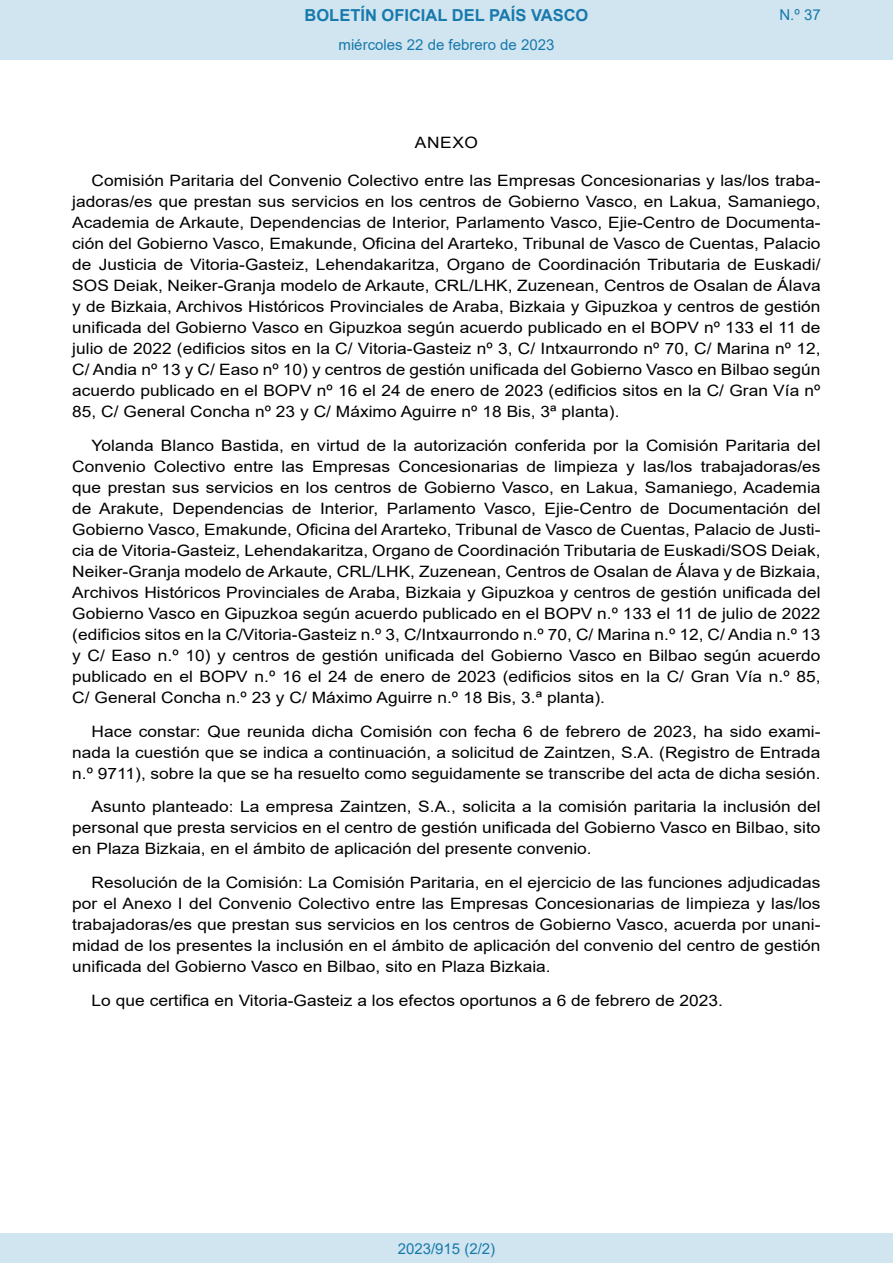
<style>
.page{position:relative;width:893px;height:1263px;background:#fff}
.page>*{position:absolute;margin:0;border:0;box-sizing:border-box;transform-origin:0 0}
.t1{font:700 16.5px "Arial";color:#1879ad}
.BOPVDetalle{font:15.6px/21px "Arial";color:#000;text-align:justify;scale:1.11 1}
.BOPVClave{font:15.6px "Arial";letter-spacing:.035em;color:#000;scale:1.11 1}
.Paginacion_Centro{font:15px "Arial";color:#1879ad}
</style>
<div class="page">
<div style="left:0;top:0;width:893px;height:60px;background:#d0e5f0"></div>
<div style="left:0;top:1233px;width:893px;height:30px;background:#d0e5f0"></div>
<p class="t1" style="left:305px;top:3px;width:285px">BOLETÍN OFICIAL DEL PAÍS VASCO</p>
<p class="Paginacion_Centro" style="left:338px;top:35px;width:217px">miércoles 22 de febrero de 2023</p>
<p class="Paginacion_Centro" style="left:779px;top:5px;width:43px">N.º 37</p>
<p class="BOPVClave" style="left:415px;top:132px;width:58px">ANEXO</p>
<p class="BOPVDetalle" style="left:72px;top:170px;width:676px;text-indent:19px">Comisión Paritaria del Convenio Colectivo entre las Empresas Concesionarias y las/los traba&shy;jadoras/es que prestan sus servicios en los centros de Gobierno Vasco, en Lakua, Samaniego, Academia de Arkaute, Dependencias de Interior, Parlamento Vasco, Ejie-Centro de Documenta&shy;ción del Gobierno Vasco, Emakunde, Oficina del Ararteko, Tribunal de Vasco de Cuentas, Palacio de Justicia de Vitoria-Gasteiz, Lehendakaritza, Organo de Coordinación Tributaria de Euskadi/ SOS Deiak, Neiker-Granja modelo de Arkaute, CRL/LHK, Zuzenean, Centros de Osalan de Álava y de Bizkaia, Archivos Históricos Provinciales de Araba, Bizkaia y Gipuzkoa y centros de gestión unificada del Gobierno Vasco en Gipuzkoa según acuerdo publicado en el BOPV nº 133 el 11 de julio de 2022 (edificios sitos en la C/ Vitoria-Gasteiz nº 3, C/ Intxaurrondo nº 70, C/ Marina nº 12, C/ Andia nº 13 y C/ Easo nº 10) y centros de gestión unificada del Gobierno Vasco en Bilbao según acuerdo publicado en el BOPV nº 16 el 24 de enero de 2023 (edificios sitos en la C/ Gran Vía nº 85, C/ General Concha nº 23 y C/ Máximo Aguirre nº 18 Bis, 3ª planta).</p>
<p class="BOPVDetalle" style="left:72px;top:435px;width:676px;text-indent:19px">Yolanda Blanco Bastida, en virtud de la autorización conferida por la Comisión Paritaria del Convenio Colectivo entre las Empresas Concesionarias de limpieza y las/los trabajadoras/es que prestan sus servicios en los centros de Gobierno Vasco, en Lakua, Samaniego, Academia de Arakute, Dependencias de Interior, Parlamento Vasco, Ejie-Centro de Documentación del Gobierno Vasco, Emakunde, Oficina del Ararteko, Tribunal de Vasco de Cuentas, Palacio de Justi&shy;cia de Vitoria-Gasteiz, Lehendakaritza, Organo de Coordinación Tributaria de Euskadi/SOS Deiak, Neiker-Granja modelo de Arkaute, CRL/LHK, Zuzenean, Centros de Osalan de Álava y de Bizkaia, Archivos Históricos Provinciales de Araba, Bizkaia y Gipuzkoa y centros de gestión unificada del Gobierno Vasco en Gipuzkoa según acuerdo publicado en el BOPV n.º 133 el 11 de julio de 2022 (edificios sitos en la C/Vitoria-Gasteiz n.º 3, C/Intxaurrondo n.º 70, C/ Marina n.º 12, C/ Andia n.º 13 y C/ Easo n.º 10) y centros de gestión unificada del Gobierno Vasco en Bilbao según acuerdo publicado en el BOPV n.º 16 el 24 de enero de 2023 (edificios sitos en la C/ Gran Vía n.º 85, C/ General Concha n.º 23 y C/ Máximo Aguirre n.º 18 Bis, 3.ª planta).</p>
<p class="BOPVDetalle" style="left:72px;top:721px;width:676px;text-indent:19px">Hace constar: Que reunida dicha Comisión con fecha 6 de febrero de 2023, ha sido exami&shy;nada la cuestión que se indica a continuación, a solicitud de Zaintzen, S.A. (Registro de Entrada n.º 9711), sobre la que se ha resuelto como seguidamente se transcribe del acta de dicha sesión.</p>
<p class="BOPVDetalle" style="left:72px;top:796px;width:676px;text-indent:19px">Asunto planteado: La empresa Zaintzen, S.A., solicita a la comisión paritaria la inclusión del personal que presta servicios en el centro de gestión unificada del Gobierno Vasco en Bilbao, sito en Plaza Bizkaia, en el ámbito de aplicación del presente convenio.</p>
<p class="BOPVDetalle" style="left:72px;top:872px;width:676px;text-indent:19px">Resolución de la Comisión: La Comisión Paritaria, en el ejercicio de las funciones adjudicadas por el Anexo I del Convenio Colectivo entre las Empresas Concesionarias de limpieza y las/los trabajadoras/es que prestan sus servicios en los centros de Gobierno Vasco, acuerda por unani&shy;midad de los presentes la inclusión en el ámbito de aplicación del convenio del centro de gestión unificada del Gobierno Vasco en Bilbao, sito en Plaza Bizkaia.</p>
<p class="BOPVDetalle" style="left:92px;top:990px;width:570px">Lo que certifica en Vitoria-Gasteiz a los efectos oportunos a 6 de febrero de 2023.</p>
<p class="Paginacion_Centro" style="left:398px;top:1238px;width:99px">2023/915 (2/2)</p>
</div>
